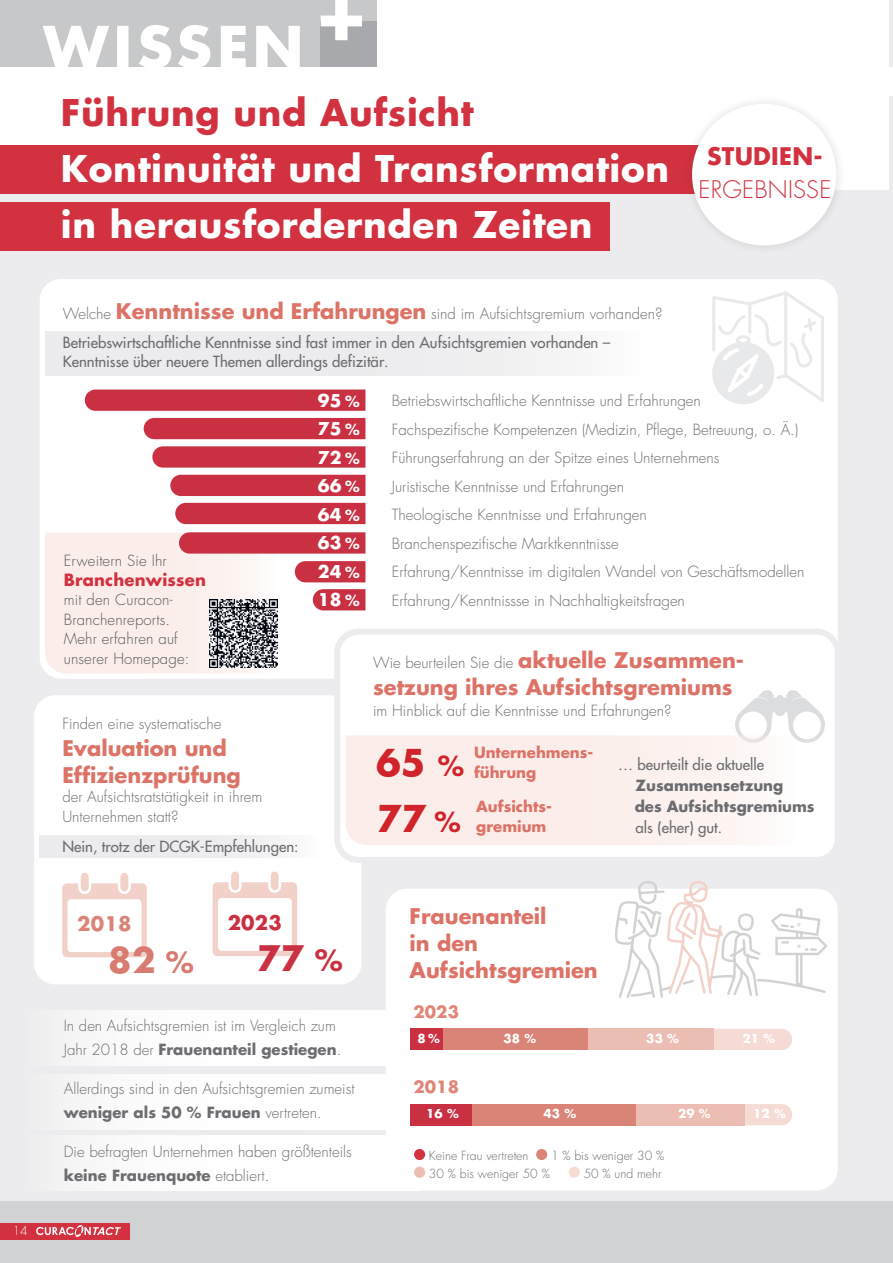
<style>
.page{position:relative;width:893px;height:1263px;background:#fff}
.page>*{position:absolute;margin:0;border:0;box-sizing:border-box;transform-origin:0 0}
.t1{font:700 36px/55.3px "Futura Std";color:#d1232a}
.t2{font:700 35.85px/55.9px "Futura Std";letter-spacing:.02em;color:#fff}
.t3{font:700 35.85px "Futura Std";letter-spacing:.02em;color:#d2323f}
.t4{font:700 34.2px "Futura Std";color:#c93041}
.t5{font:700 34.2px "Futura Std";color:#d87b70}
.t6{font:300 23.55px "Futura Std";letter-spacing:.01em;color:#d2323f}
.t7{font:700 23.55px "Futura Std";letter-spacing:.01em;color:#d2323f}
.t8{font:700 21px/27px "Futura Std";color:#dd7367}
.t9{font:700 19.5px "Futura Std";color:#c93041}
.t10{font:700 19.5px "Futura Std";color:#da8478}
.t11{font:700 17.1px/28.5px "Futura Std";letter-spacing:.01em;color:#fff;text-align:justify}
.t12{font:700 16.5px "Futura Std";letter-spacing:.01em;color:#d2323f}
.t13{font:700 16.5px "Futura Std";letter-spacing:.01em;color:#e18577}
.t14{font:300 15px/28.5px "Futura Std";color:#6c6d70}
.t15{font:500 15px/28.5px "Futura Std";color:#6c6d70}
.t16{font:300 15px/19.5px "Futura Std";letter-spacing:.01em;color:#57585a}
.t17{font:700 15px/19.5px "Futura Std";color:#dd7367}
.t18{font:700 15px/21px "Futura Std";color:#6c6d70}
.t19{font:300 12.3px "Futura Std";color:#6c6d70}
.t20{font:700 12px "Futura Std";letter-spacing:.01em;color:#fff}
.t21{font:300 12px "Futura Std";color:#fff}
.s1{font-weight:300}
.s2{font-weight:700;font-size:21px;color:#dd7367}
.s3{font-size:15px}
.s4{font-size:27px}
.s5{font-size:28.65px}
.s6{font-weight:700}
</style>
<div class="page">
<div style="left:0;top:190px;width:893px;height:1027px;background:#ececee"></div>
<div style="left:0;top:1201px;width:893px;height:62px;background:#d1d2d4"></div>
<hr style="left:890px;top:0;width:3px;height:915px;background:#ececee">
<div style="left:0;top:1223px;width:130px;height:16px;background:#d2323f"></div>
<svg style="left:36px;top:1225px;width:85px;height:12px"></svg>
<div style="left:40px;top:279px;width:798px;height:400px;background:#fff;border-radius:21px"></div>
<svg style="left:712px;top:291px;width:112px;height:113px"></svg>
<svg style="left:85px;top:389px;width:280px;height:22px;background:#cb3848"></svg>
<div style="left:144px;top:418px;width:221px;height:21px;background:#c93041"></div>
<svg style="left:152px;top:446px;width:213px;height:22px;background:#cb3949"></svg>
<div style="left:170px;top:475px;width:195px;height:21px;background:#c93041"></div>
<div style="left:175px;top:503px;width:190px;height:21px;background:#c93041"></div>
<div style="left:0;top:0;width:377px;height:69px;background:#c7c8ca"></div>
<div style="left:321px;top:21px;width:56px;height:53px;background:#a8a9ad"></div>
<svg style="left:43px;top:25px;width:257px;height:42px"></svg>
<svg style="left:321px;top:0;width:41px;height:40px"></svg>
<div style="left:0;top:67px;width:893px;height:29px;background:#fff"></div>
<div style="left:0;top:145px;width:714px;height:48px;background:#d2323f"></div>
<div style="left:0;top:202px;width:610px;height:48px;background:#d2323f"></div>
<div style="left:338px;top:635px;width:497px;height:228px;background:#fff;border-radius:21px"></div>
<div style="left:34px;top:695px;width:327px;height:289px;background:#fff;border-radius:21px"></div>
<svg style="left:213px;top:872px;width:84px;height:84px"></svg>
<svg style="left:62px;top:873px;width:85px;height:84px"></svg>
<div style="left:683px;top:94px;width:163px;height:161px;background:#231f20;opacity:.15"></div>
<div style="left:692px;top:104px;width:144px;height:141px;background:#fff;border-radius:50%"></div>
<div style="left:26px;top:1074px;width:395px;height:55px;background:#fff"></div>
<div style="left:26px;top:1135px;width:395px;height:55px;background:#fff"></div>
<div style="left:26px;top:1011px;width:395px;height:55px;background:#fff"></div>
<div style="left:334px;top:629px;width:507px;height:234px;border:6px solid #ececee;border-radius:21px"></div>
<div style="left:386px;top:889px;width:452px;height:301px;background:#fff;border-radius:21px"></div>
<div style="left:414px;top:1149px;width:11px;height:11px;background:#d2323f;border-radius:50%"></div>
<div style="left:536px;top:1149px;width:11px;height:11px;background:#da8478;border-radius:50%"></div>
<div style="left:414px;top:1166px;width:11px;height:12px;background:#ecbdb2;border-radius:50%"></div>
<div style="left:569px;top:1166px;width:11px;height:12px;background:#f7dcd3;border-radius:50%"></div>
<div style="left:714px;top:1029px;width:78px;height:21px;background:#f5dbd3"></div>
<div style="left:587px;top:1029px;width:127px;height:21px;background:#ecbdb2"></div>
<div style="left:442px;top:1029px;width:146px;height:21px;background:#da8478"></div>
<div style="left:410px;top:1029px;width:32px;height:21px;background:#c93041"></div>
<svg style="left:745px;top:1104px;width:47px;height:21px"></svg>
<div style="left:633px;top:1104px;width:112px;height:21px;background:#ecbdb2"></div>
<div style="left:471px;top:1104px;width:164px;height:21px;background:#da8478"></div>
<div style="left:410px;top:1104px;width:61px;height:21px;background:#c93041"></div>
<svg style="left:735px;top:690px;width:90px;height:53px"></svg>
<svg style="left:615px;top:881px;width:213px;height:117px"></svg>
<svg style="left:45px;top:532px;width:320px;height:142px"></svg>
<svg style="left:346px;top:735px;width:449px;height:110px;fill:#fbeeea"></svg>
<div style="left:45px;top:331px;width:596px;height:44px;background:#ececee"></div>
<div style="left:39px;top:835px;width:279px;height:23px;background:#ececee"></div>
<p class="t21" style="left:13px;top:1223px;width:16px">14</p>
<h2 class="t3" style="left:61px;top:89px;width:414px">Führung und Aufsicht</h2>
<h2 class="t2" style="left:61px;top:140px;width:610px">Kontinuität und Transformation in herausfordernden Zeiten</h2>
<p class="t15" style="left:63px;top:300px;width:601px"><span class="s1">Welche</span> <span class="s2">Kenntnisse und Erfahrungen</span> <span class="s1">sind im Aufsichtsgremium vorhanden?<br></span>Betriebswirtschaftliche Kenntnisse sind fast immer in den Aufsichtsgremien vorhanden –</p>
<p class="t15" style="left:63px;top:348px;width:327px">Kenntnisse über neuere Themen allerdings defizitär.</p>
<h3 class="t7" style="left:707px;top:141px;width:117px">STUDIEN-</h3>
<h3 class="t6" style="left:698px;top:175px;width:134px">ERGEBNISSE</h3>
<p class="t16" style="left:64px;top:551px;width:104px">Erweitern Sie Ihr</p>
<p class="t12" style="left:64px;top:568px;width:144px">Branchenwissen</p>
<p class="t16" style="left:64px;top:590px;width:127px">mit den Curacon-<br>Branchenreports.<br>Mehr erfahren auf unserer Homepage:</p>
<p class="t14" style="left:62px;top:710px;width:161px">Finden eine systematische</p>
<h3 class="t8" style="left:62px;top:734px;width:180px">Evaluation und<br>Effizienzprüfung</h3>
<p class="t14" style="left:62px;top:788px;width:201px;line-height:19.5px">der Aufsichtsratstätigkeit in ihrem<br>Unternehmen statt?</p>
<p class="t15" style="left:62px;top:832px;width:238px">Nein, trotz der DCGK-Empfehlungen:</p>
<p class="t11" style="left:318px;top:386px;width:43px">95 <span class="s3">% </span>75 <span class="s3">% </span>72 <span class="s3">% </span>66 <span class="s3">% </span>64 <span class="s3">% </span>63 <span class="s3">% </span>24 <span class="s3">% </span>18 <span class="s3">%</span></p>
<p class="t14" style="left:392px;top:387px;width:414px">Betriebswirtschaftliche Kenntnisse und Erfahrungen<br>Fachspezifische Kompetenzen (Medizin, Pflege, Betreuung, o. Ä.)<br>Führungserfahrung an der Spitze eines Unternehmens<br>Juristische Kenntnisse und Erfahrungen<br>Theologische Kenntnisse und Erfahrungen<br>Branchenspezifische Marktkenntnisse<br>Erfahrung/Kenntnisse im digitalen Wandel von Geschäftsmodellen Erfahrung/Kenntnissse in Nachhaltigkeitsfragen</p>
<p class="t14" style="left:373px;top:649px;width:373px">Wie beurteilen Sie die <span class="s2">aktuelle Zusammen-</span></p>
<h3 class="t8" style="left:373px;top:674px;width:361px">setzung ihres Aufsichtsgremiums</h3>
<p class="t14" style="left:373px;top:697px;width:300px">im Hinblick auf die Kenntnisse und Erfahrungen?</p>
<h1 class="t1" style="left:376px;top:735px;width:90px">65 <span class="s4">%<br></span>77 <span class="s4">%</span></h1>
<p class="t17" style="left:474px;top:742px;width:121px">Unternehmens&shy;führung</p>
<p class="t17" style="left:476px;top:797px;width:77px">Aufsichts&shy;gremium</p>
<p class="t15" style="left:618px;top:750px;width:147px">… beurteilt die aktuelle</p>
<p class="t18" style="left:635px;top:775px;width:182px">Zusammensetzung<br>des Aufsichtsgremiums</p>
<p class="t15" style="left:636px;top:813px;width:88px">als (eher) gut.</p>
<h3 class="t10" style="left:77px;top:911px;width:56px">2018</h3>
<h3 class="t5" style="left:108px;top:937px;width:87px">82 <span class="s5">%</span></h3>
<h3 class="t9" style="left:228px;top:910px;width:56px">2023</h3>
<h3 class="t4" style="left:257px;top:936px;width:87px">77 <span class="s5">%</span></h3>
<p class="t14" style="left:64px;top:1014px;width:279px;line-height:24px">In den Aufsichtsgremien ist im Vergleich zum<br>Jahr 2018 der <span class="s6">Frauenanteil gestiegen</span>.</p>
<p class="t14" style="left:64px;top:1077px;width:292px;line-height:24px">Allerdings sind in den Aufsichtsgremien zumeist <span class="s6">weniger als 50 % Frauen</span> vertreten.</p>
<p class="t14" style="left:64px;top:1140px;width:290px;line-height:24px">Die befragten Unternehmen haben größtenteils <span class="s6">keine Frauenquote</span> etabliert.</p>
<h3 class="t8" style="left:410px;top:902px;width:190px">Frauenanteil<br>in den<br>Aufsichtsgremien</h3>
<p class="t13" style="left:413px;top:1001px;width:47px">2023</p>
<p class="t20" style="left:418px;top:1030px;width:24px">8 %</p>
<p class="t20" style="left:503px;top:1030px;width:34px">38 %</p>
<p class="t20" style="left:646px;top:1030px;width:34px">33 %</p>
<p class="t20" style="left:743px;top:1030px;width:34px">21 %</p>
<p class="t13" style="left:413px;top:1076px;width:47px">2018</p>
<p class="t20" style="left:426px;top:1105px;width:34px">16 %</p>
<p class="t20" style="left:544px;top:1105px;width:34px">43 %</p>
<p class="t20" style="left:678px;top:1105px;width:34px">29 %</p>
<p class="t20" style="left:753px;top:1105px;width:34px">12 %</p>
<p class="t19" style="left:429px;top:1148px;width:101px">Keine Frau vertreten</p>
<p class="t19" style="left:551px;top:1148px;width:115px">1 % bis weniger 30 %</p>
<p class="t19" style="left:429px;top:1166px;width:122px">30 % bis weniger 50 %</p>
<p class="t19" style="left:584px;top:1166px;width:79px">50 % und mehr</p>
</div>
